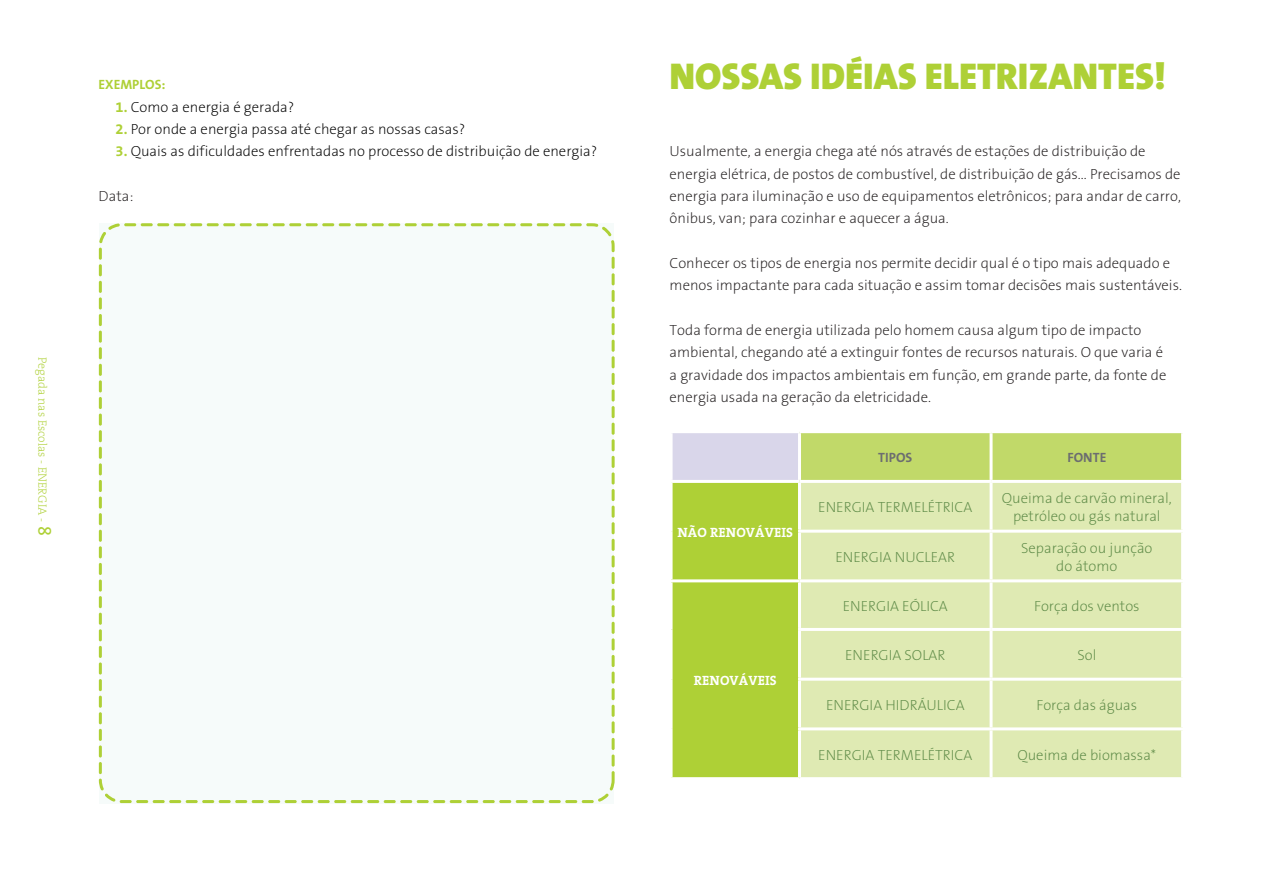
<style>
.page{position:relative;width:1263px;height:893px;background:#fff}
.page>*{position:absolute;margin:0;border:0;box-sizing:border-box;transform-origin:0 0}
.t1{font:900 37.5px "The Sans B9";color:#aed036}
.t2{font:200 14.7px/22.4px "The Sans B2";color:#231f20}
.t3{font:200 14.7px/18px "The Sans B2";color:#5c8946;text-align:center}
.t4{font:200 14.7px "The Sans B2";color:#000}
.t5{font:700 13.5px "The Serif 7";letter-spacing:.01em;color:#fff}
.t6{font:700 13.5px "The Sans B7";letter-spacing:.005em;color:#6c6d70}
.t7{font:700 13.5px "The Sans B7";color:#aed036}
.t8{font:200 12px "The Serif 2";color:#aed036}
.s1{font-family:"The Sans B7";font-weight:700;color:#aed036}
.s2{font-family:"The Serif 5";font-weight:400;font-size:18px}
</style>
<div class="page">
<svg style="left:673px;top:433px;width:508px;height:344px;background:#c6db79"></svg>
<div style="left:801px;top:582px;width:380px;height:195px;background:#dfeab3"></div>
<hr style="left:798px;top:530px;width:193px;height:3px;background:#fff">
<hr style="left:799px;top:579px;width:192px;height:3px;background:#fff">
<hr style="left:798px;top:628px;width:193px;height:3px;background:#fff">
<hr style="left:989px;top:483px;width:3px;height:47px;background:#fff">
<hr style="left:991px;top:530px;width:193px;height:3px;background:#fff">
<hr style="left:989px;top:533px;width:3px;height:46px;background:#fff">
<hr style="left:991px;top:579px;width:193px;height:3px;background:#fff">
<hr style="left:991px;top:628px;width:193px;height:3px;background:#fff">
<hr style="left:798px;top:483px;width:3px;height:47px;background:#fff">
<hr style="left:798px;top:533px;width:3px;height:46px;background:#fff">
<hr style="left:798px;top:582px;width:3px;height:46px;background:#fff">
<hr style="left:798px;top:631px;width:3px;height:47px;background:#fff">
<hr style="left:798px;top:681px;width:3px;height:46px;background:#fff">
<hr style="left:798px;top:730px;width:3px;height:47px;background:#fff">
<hr style="left:670px;top:579px;width:129px;height:3px;background:#fff">
<hr style="left:989px;top:433px;width:3px;height:47px;background:#fff">
<hr style="left:799px;top:480px;width:192px;height:3px;background:#fff">
<hr style="left:991px;top:480px;width:193px;height:3px;background:#fff">
<hr style="left:798px;top:433px;width:3px;height:47px;background:#fff">
<hr style="left:670px;top:480px;width:129px;height:3px;background:#fff">
<hr style="left:989px;top:582px;width:3px;height:46px;background:#fff">
<hr style="left:989px;top:631px;width:3px;height:47px;background:#fff">
<hr style="left:989px;top:681px;width:3px;height:46px;background:#fff">
<hr style="left:989px;top:730px;width:3px;height:47px;background:#fff">
<hr style="left:798px;top:678px;width:193px;height:3px;background:#fff">
<hr style="left:798px;top:727px;width:193px;height:3px;background:#fff">
<hr style="left:991px;top:678px;width:193px;height:3px;background:#fff">
<hr style="left:991px;top:727px;width:193px;height:3px;background:#fff">
<div style="left:99px;top:223px;width:516px;height:580px;background:#f6fbfa"></div>
<p class="t7" style="left:99px;top:78px;width:24px">EXEMPLOS</p>
<p class="t7" style="left:162px;top:78px;width:6px">:</p>
<p class="t4" style="left:116px;top:99px;width:180px"><span class="s1">1.</span> Como a energia é gerada?</p>
<p class="t4" style="left:116px;top:121px;width:351px"><span class="s1">2.</span> Por onde a energia passa até chegar as nossas casas?</p>
<p class="t4" style="left:116px;top:144px;width:483px"><span class="s1">3.</span> Quais as dificuldades enfrentadas no processo de distribuição de energia?</p>
<p class="t2" style="left:99px;top:185px;width:36px">Data:</p>
<p class="t8" style="left:53px;top:357px;width:181px;rotate:90deg">Pegada nas Escolas - ENERGIA - <span class="s2">8</span></p>
<h1 class="t1" style="left:670px;top:56px;width:498px">NOSSAS IDÉIAS ELETRIZANTES!</h1>
<p class="t2" style="left:670px;top:141px;width:513px">Usualmente, a energia chega até nós através de estações de distribuição de energia elétrica, de postos de combustível, de distribuição de gás... Precisamos de energia para iluminação e uso de equipamentos eletrônicos; para andar de carro, ônibus, van; para cozinhar e aquecer a água.</p>
<p class="t2" style="left:670px;top:252px;width:514px">Conhecer os tipos de energia nos permite decidir qual é o tipo mais adequado e menos impactante para cada situação e assim tomar decisões mais sustentáveis.</p>
<p class="t2" style="left:670px;top:319px;width:498px">Toda forma de energia utilizada pelo homem causa algum tipo de impacto ambiental, chegando até a extinguir fontes de recursos naturais. O que varia é a gravidade dos impactos ambientais em função, em grande parte, da fonte de energia usada na geração da eletricidade.</p>
<p class="t5" style="left:677px;top:521px;width:104px">NÃO RENOVÁVEIS</p>
<p class="t5" style="left:694px;top:669px;width:72px">RENOVÁVEIS</p>
<p class="t6" style="left:878px;top:450px;width:36px">TIPOS</p>
<p class="t6" style="left:1067px;top:450px;width:16px">FONTE</p>
<p class="t3" style="left:818px;top:499px;width:155px">ENERGIA TERMELÉTRICA</p>
<p class="t3" style="left:1002px;top:490px;width:171px">Queima de carvão mineral, petróleo ou gás natural</p>
<p class="t3" style="left:835px;top:549px;width:121px">ENERGIA NUCLEAR</p>
<p class="t3" style="left:1021px;top:540px;width:133px">Separação ou junção do átomo</p>
<p class="t3" style="left:843px;top:598px;width:106px">ENERGIA EÓLICA</p>
<p class="t3" style="left:1034px;top:598px;width:107px">Força dos ventos</p>
<p class="t3" style="left:845px;top:647px;width:102px">ENERGIA SOLAR</p>
<p class="t3" style="left:1077px;top:647px;width:21px">Sol</p>
<p class="t3" style="left:826px;top:697px;width:140px">ENERGIA HIDRÁULICA</p>
<p class="t3" style="left:1036px;top:697px;width:102px">Força das águas</p>
<p class="t3" style="left:818px;top:746px;width:155px">ENERGIA TERMELÉTRICA</p>
<p class="t3" style="left:1017px;top:746px;width:140px">Queima de biomassa*</p>
</div>
